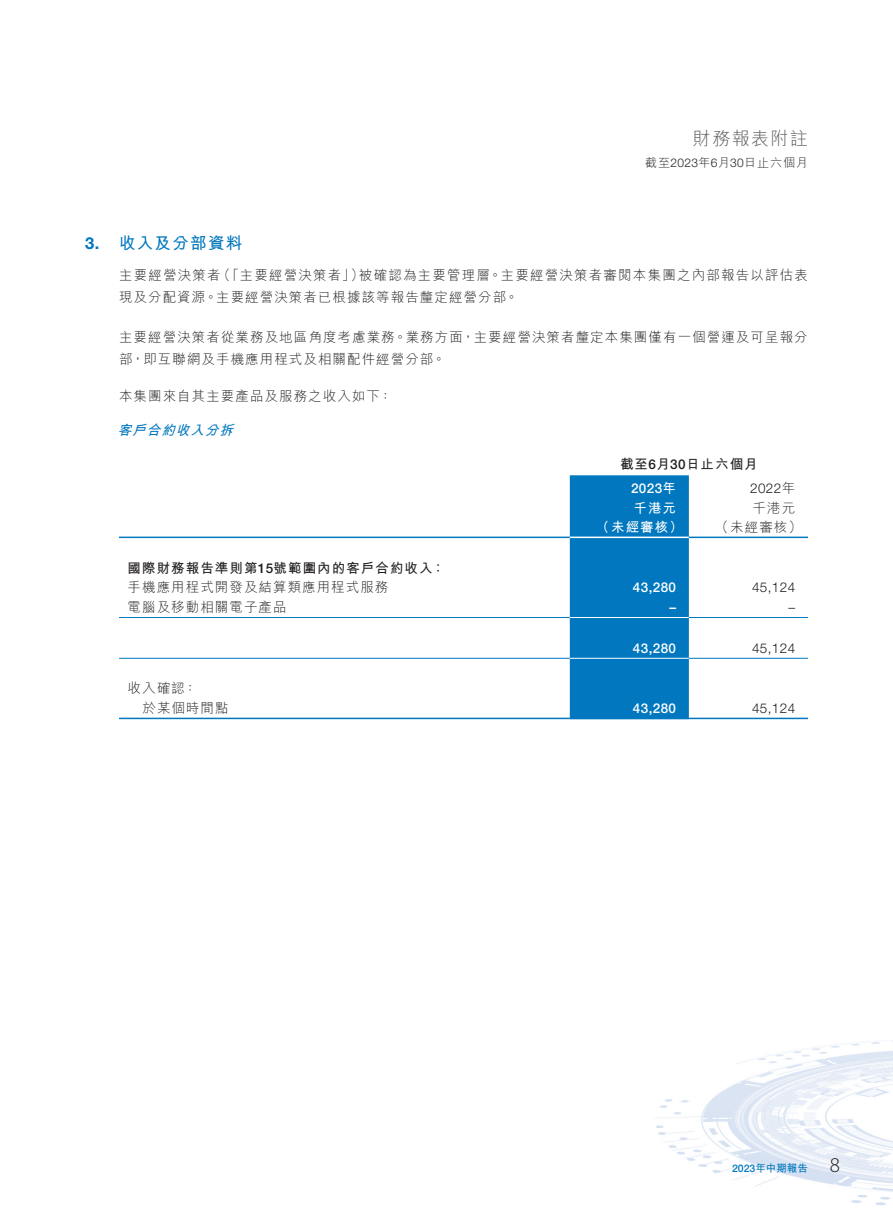
<style>
.page{position:relative;width:893px;height:1212px;background:#fff}
.page>*{position:absolute;margin:0;border:0;box-sizing:border-box;transform-origin:0 0}
.t1{font:300 21px "Myriad Pro";color:#231f20}
.t2{font:300 18px "M Hei HK";letter-spacing:.08em;color:#57585a}
.t3{font:700 16.5px "M Hei HK";letter-spacing:.08em;color:#0077be}
.t4{font:700 16.5px "Helvetica Neue LT Std";color:#0077be}
.t5{font:300 13.5px/22.5px "M Hei HK";letter-spacing:.08em;color:#231f20}
.t6{font:700 13.5px "M Hei HK";letter-spacing:.08em;color:#231f20}
.t7{font:300 13.5px "Helvetica Neue LT Std";letter-spacing:.03em;color:#231f20}
.t8{font:500 13.5px "Helvetica Neue LT Std";letter-spacing:.03em;color:#fff}
.t9{font:700 13.5px "M Hei HK";letter-spacing:.08em;color:#fff}
.t10{font:italic 700 13.5px "M Hei HK";color:#0077be}
.t11{font:300 12px "M Hei HK";letter-spacing:.08em;color:#231f20}
.t12{font:700 10.5px "M Hei HK";color:#0077be}
.s1{font-family:"Helvetica Neue LT Std"}
.s2{font-family:"Helvetica Neue LT Std";font-weight:500}
.s3{font-family:"M Hei HK"}
.s4{font-family:"M Hei HK";font-weight:700}
</style>
<div class="page">
<img style="left:119px;top:475px;width:774px;height:730px">
<div style="left:570px;top:475px;width:119px;height:243px;background:#0077be"></div>
<hr style="left:119px;top:537px;width:451px;height:1px;background:#0077be">
<hr style="left:570px;top:537px;width:119px;height:1px;background:#fff">
<hr style="left:689px;top:537px;width:119px;height:1px;background:#0077be">
<hr style="left:119px;top:617px;width:451px;height:1px;background:#0077be">
<hr style="left:570px;top:617px;width:119px;height:1px;background:#fff">
<hr style="left:689px;top:617px;width:119px;height:1px;background:#0077be">
<hr style="left:119px;top:658px;width:451px;height:1px;background:#0077be">
<hr style="left:570px;top:658px;width:119px;height:1px;background:#fff">
<hr style="left:689px;top:658px;width:119px;height:1px;background:#0077be">
<hr style="left:119px;top:718px;width:451px;height:1px;background:#0077be">
<hr style="left:570px;top:718px;width:119px;height:1px;background:#0077be">
<hr style="left:689px;top:718px;width:119px;height:1px;background:#0077be">
<h2 class="t2" style="left:693px;top:129px;width:117px">財務報表附註</h2>
<p class="t11" style="left:645px;top:156px;width:164px">截至<span class="s1">2023</span>年 月<span class="s1">6 30</span>日止六個月</p>
<p class="t4" style="left:85px;top:233px;width:16px">3.</p>
<p class="t3" style="left:119px;top:231px;width:125px">收入及分部資料</p>
<p class="t5" style="left:217px;top:263px;width:148px">（「主要經營決策者」）</p>
<p class="t5" style="left:119px;top:263px;width:401px">主要經營決策者<br>現及分配資源。主要經營決策者已根據該等報告釐定經營分部。</p>
<p class="t5" style="left:119px;top:325px;width:690px">主要經營決策者從業務及地區角度考慮業務。業務方面，主要經營決策者釐定本集團僅有一個營運及可呈報分部，即互聯網及手機應用程式及相關配件經營分部。</p>
<p class="t5" style="left:119px;top:385px;width:275px">本集團來自其主要產品及服務之收入如下：</p>
<p class="t10" style="left:118px;top:421px;width:122px">客戶合約收入分拆</p>
<p class="t6" style="left:620px;top:455px;width:139px">截至 月<span class="s2">6 30</span>日止六個月</p>
<p class="t7" style="left:750px;top:480px;width:47px">2022<span class="s3">年</span></p>
<p class="t5" style="left:359px;top:263px;width:451px">被確認為主要管理層。主要經營決策者審閱本集團之內部報告以評估表</p>
<p class="t8" style="left:631px;top:480px;width:47px">2023<span class="s4">年</span></p>
<p class="t6" style="left:128px;top:558px;width:319px">國際財務報告準則第<span class="s2">15</span>號範圍內的客戶合約收入：</p>
<p class="t5" style="left:128px;top:576px;width:262px">手機應用程式開發及結算類應用程式服務</p>
<p class="t5" style="left:128px;top:595px;width:161px">電腦及移動相關電子產品</p>
<p class="t5" style="left:128px;top:677px;width:71px">收入確認：</p>
<p class="t5" style="left:142px;top:696px;width:88px">於某個時間點</p>
<p class="t9" style="left:633px;top:498px;width:44px">千港元</p>
<p class="t5" style="left:753px;top:496px;width:44px">千港元</p>
<p class="t9" style="left:596px;top:517px;width:88px">（未經審核）</p>
<p class="t5" style="left:715px;top:516px;width:88px">（未經審核(</p>
<p class="t8" style="left:633px;top:579px;width:45px">43,280</p>
<p class="t7" style="left:752px;top:579px;width:45px">45,124</p>
<p class="t8" style="left:669px;top:599px;width:8px">–</p>
<p class="t7" style="left:788px;top:599px;width:8px">–</p>
<p class="t8" style="left:633px;top:640px;width:45px">43,280</p>
<p class="t7" style="left:752px;top:640px;width:45px">45,124</p>
<p class="t8" style="left:633px;top:700px;width:45px">43,280</p>
<p class="t7" style="left:752px;top:700px;width:45px">45,124</p>
<p class="t12" style="left:732px;top:1160px;width:77px"><span class="s2">2023</span>年中期報告</p>
<h1 class="t1" style="left:830px;top:1152px;width:12px">8</h1>
</div>
